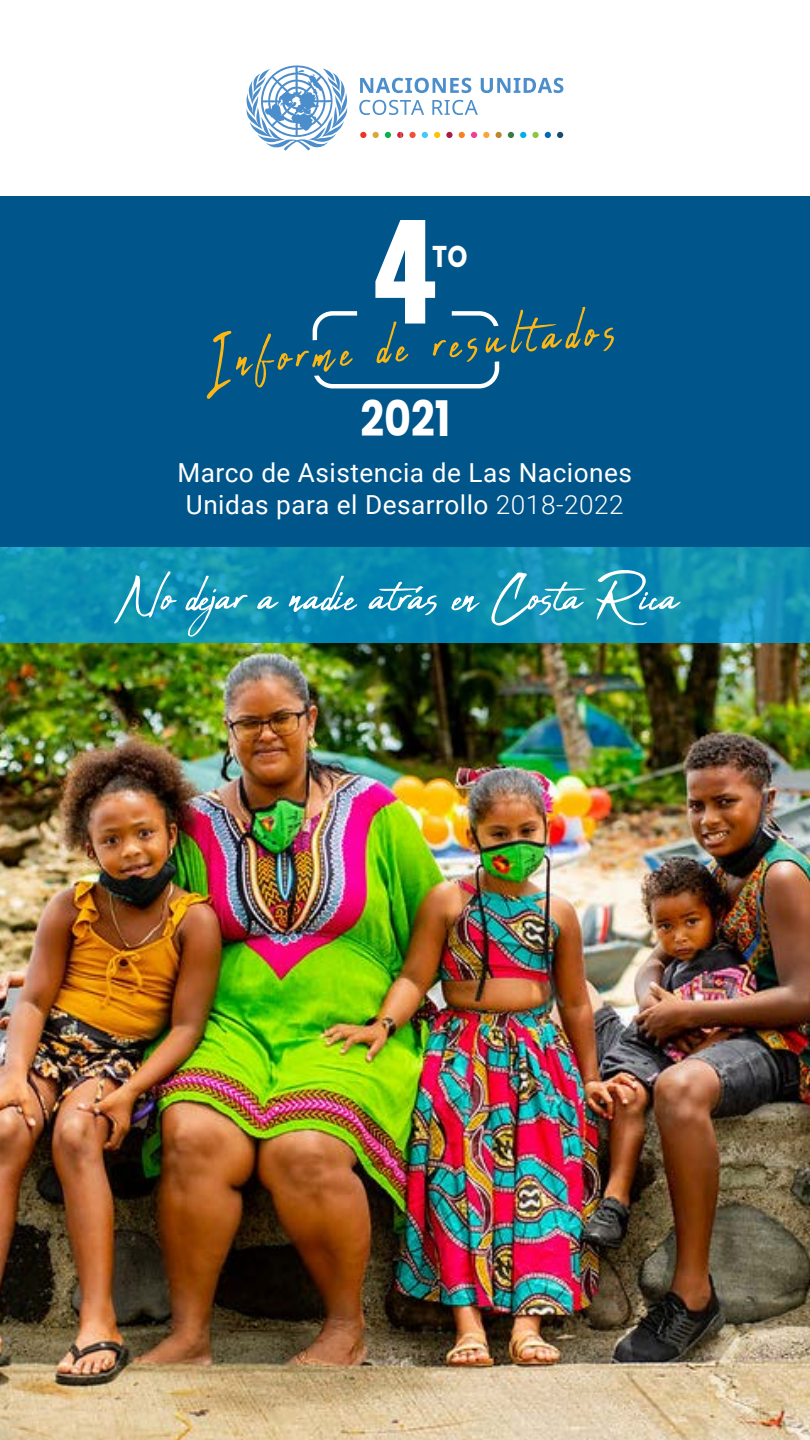
<style>
.page{position:relative;width:810px;height:1440px;background:#fff}
.page>*{position:absolute;margin:0;border:0;box-sizing:border-box;transform-origin:0 0}
.t1{font:76.5px "Abuget";color:#fdb714;scale:.85 1}
.t2{font:66px "Abuget";color:#fff}
.t3{font:700 48.97px "Poppins";color:#fff;scale:.85 1}
.t4{font:700 30.08px "Poppins";color:#fff;scale:.85 1}
.t5{font:26.17px/31.4px "Roboto";letter-spacing:.02em;color:#fff;text-align:center}
.s1{font-weight:300}
</style>
<div class="page">
<img style="left:0;top:643px;width:810px;height:797px">
<svg style="left:0;top:548px;width:810px;height:95px;background:#0d90b2"></svg>
<div style="left:0;top:196px;width:810px;height:352px;background:#00558a"></div>
<svg style="left:246px;top:65px;width:102px;height:86px"></svg>
<svg style="left:359px;top:100px;width:65px;height:15px"></svg>
<svg style="left:432px;top:100px;width:46px;height:15px"></svg>
<svg style="left:360px;top:78px;width:111px;height:15px"></svg>
<svg style="left:481px;top:78px;width:82px;height:15px"></svg>
<svg style="left:360px;top:132px;width:6px;height:6px"></svg>
<svg style="left:385px;top:132px;width:6px;height:6px"></svg>
<div style="left:409px;top:132px;width:7px;height:6px;background:#f04e37;border-radius:50%"></div>
<svg style="left:434px;top:132px;width:6px;height:6px"></svg>
<svg style="left:459px;top:132px;width:6px;height:6px"></svg>
<svg style="left:483px;top:132px;width:6px;height:6px"></svg>
<svg style="left:508px;top:132px;width:6px;height:6px"></svg>
<svg style="left:373px;top:132px;width:6px;height:6px"></svg>
<svg style="left:397px;top:132px;width:6px;height:6px"></svg>
<svg style="left:422px;top:132px;width:6px;height:6px"></svg>
<div style="left:446px;top:132px;width:7px;height:6px;background:#a71d44;border-radius:50%"></div>
<svg style="left:471px;top:132px;width:6px;height:6px"></svg>
<svg style="left:496px;top:132px;width:6px;height:6px"></svg>
<svg style="left:520px;top:132px;width:6px;height:6px"></svg>
<svg style="left:545px;top:132px;width:6px;height:6px"></svg>
<div style="left:532px;top:132px;width:7px;height:6px;background:#8dc63f;border-radius:50%"></div>
<svg style="left:557px;top:132px;width:6px;height:6px"></svg>
<svg style="left:312px;top:220px;width:188px;height:169px"></svg>
<p class="t4" style="left:432px;top:239px;width:43px">TO</p>
<h1 class="t1" style="left:202px;top:316px;width:486px;rotate:-4deg">Informe de resultados</h1>
<h3 class="t3" style="left:361px;top:367px;width:107px">2021</h3>
<h3 class="t3" style="left:361px;top:391px;width:107px">2021</h3>
<p class="t5" style="left:177px;top:456px;width:456px">Marco de Asistencia de Las Naciones<br>Unidas para el Desarrollo <span class="s1">2018-2022</span></p>
<p class="t5" style="left:186px;top:464px;width:439px">Unidas para el Desarrollo <span class="s1">2018-2022</span></p>
<h2 class="t2" style="left:122px;top:559px;width:559px">No dejar a nadie atrás en Costa Rica</h2>
</div>
